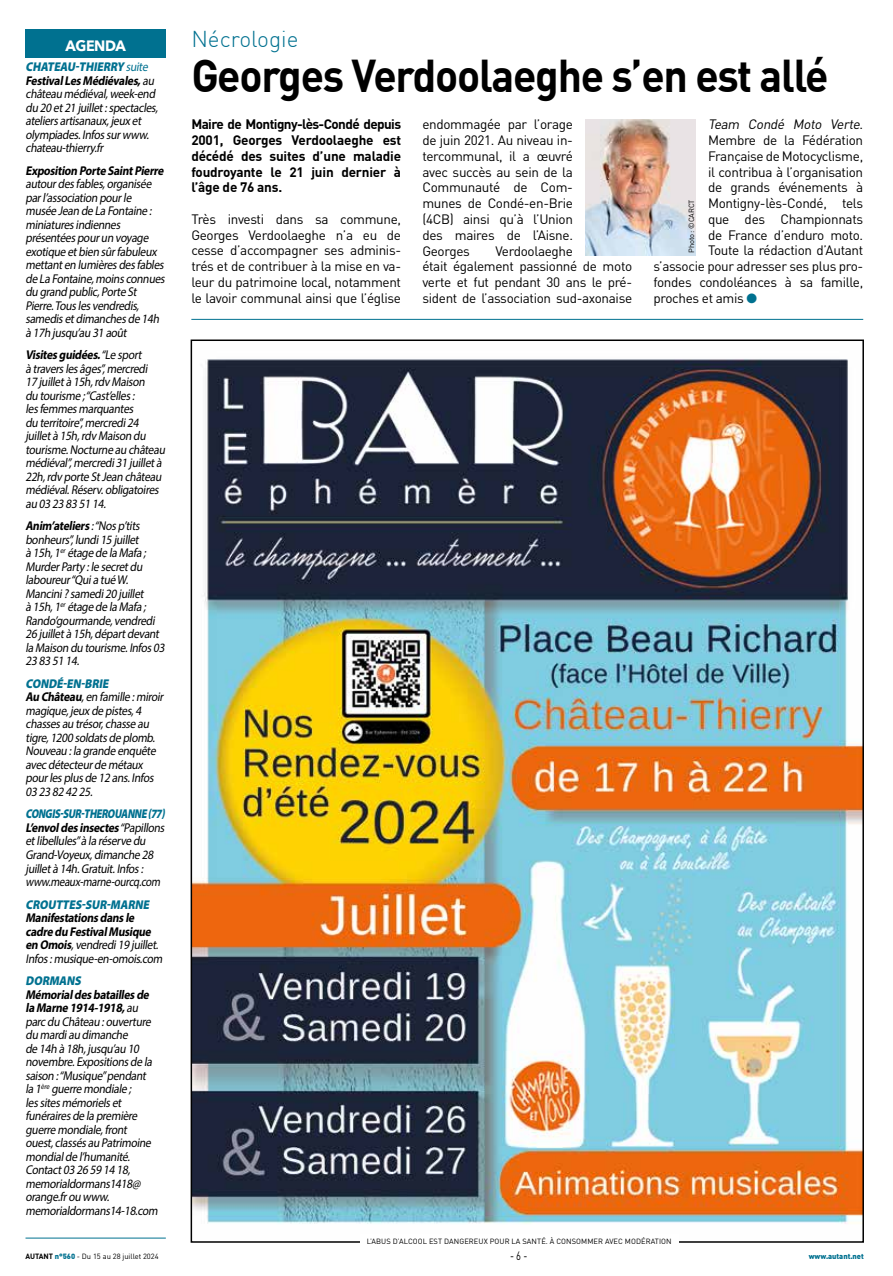
<style>
.page{position:relative;width:893px;height:1276px;background:#fff}
.page>*{position:absolute;margin:0;border:0;box-sizing:border-box;transform-origin:0 0}
.t1{font:700 45px "DIN Pro";letter-spacing:-.03em;color:#000;scale:.95 1}
.t2{font:300 22.5px "DIN Pro";color:#007190}
.t3{font:700 15px "Avenir Next";letter-spacing:-.025em;color:#fff;scale:.95 1}
.t4{font:13.5px/15.8px "DIN Pro";letter-spacing:-.025em;color:#000;text-align:justify}
.t5{font:700 13.5px/15.8px "DIN Pro";letter-spacing:-.015em;color:#000;text-align:justify}
.t6{font:italic 13.5px "DIN Pro";color:#000}
.t7{font:italic 12.75px/13.5px "Myriad Pro";letter-spacing:-.025em;color:#000;scale:.9 1}
.t8{font:italic 700 12.75px/13.5px "Myriad Pro";color:#000;scale:.9 1}
.t9{font:italic 900 12.75px "Myriad Pro";color:#007190;scale:.9 1}
.t10{font:12px "DIN Pro";color:#000;scale:.78 1}
.t11{font:7.5px "DIN Pro";letter-spacing:.01em;color:#000}
.t12{font:900 7.5px "DIN Pro";color:#007190}
.t13{font:7.5px "DIN Pro";letter-spacing:-.015em;color:#000}
.s1{font-weight:900;color:#007190}
.s2{color:#007190}
.s3{font-weight:700}
.s4{font-weight:400}
.s5{font-style:normal}
</style>
<div class="page">
<div style="left:26px;top:30px;width:140px;height:28px;background:#007190"></div>
<hr style="left:26px;top:1237px;width:140px;height:1px;background:#007190">
<img style="left:586px;top:119px;width:109px;height:136px">
<hr style="left:191px;top:319px;width:672px;height:1px;background:#007190">
<img style="left:194px;top:359px;width:667px;height:865px">
<p class="t3" style="left:66px;top:33px;width:65px">AGENDA</p>
<h2 class="t2" style="left:191px;top:25px;width:109px">Nécrologie</h2>
<h1 class="t1" style="left:191px;top:46px;width:672px">Georges Verdoolaeghe s’en est allé</h1>
<p class="t5" style="left:191px;top:116px;width:211px">Maire de Montigny-lès-Condé depuis 2001, Georges Verdoolaeghe est décédé des suites d’une maladie foudroyante le 21 juin dernier à l’âge de 76 ans.</p>
<p class="t4" style="left:191px;top:211px;width:211px">Très investi dans sa commune, Georges Verdoolaeghe n’a eu de cesse d’accompagner ses adminis&shy;trés et de contribuer à la mise en va&shy;leur du patrimoine local, notamment le lavoir communal ainsi que l’église</p>
<p class="t7" style="left:25px;top:60px;width:151px"><span class="s1">CHATEAU-THIERRY</span> <span class="s2">suite<br></span><span class="s3">FestivalLesMédiévales,</span>au château médiéval,week-end du 20 et21 juillet:spectacles, ateliersartisanaux,jeuxet olympiades.Infossurwww. chateau-thierry.fr</p>
<p class="t8" style="left:26px;top:163px;width:158px">Exposition Porte SaintPierre</p>
<p class="t7" style="left:25px;top:177px;width:159px">autourdesfables,organisée parl’association pourle musée Jean de La Fontaine : miniaturesindiennes présentéespourun voyage exotique etbien sûrfabuleux mettanten lumièresdesfables de La Fontaine,moinsconnues du grand public,Porte St<br>Pierre.Touslesvendredis, samedisetdimanchesde 14h à 17h jusqu’au 31 août</p>
<p class="t7" style="left:25px;top:348px;width:159px"><span class="s3">Visitesguidées.</span>“Le sport<br>à traverslesâges”,mercredi<br>17 juilletà 15h,rdv Maison<br>du tourisme ;“Cast’elles: lesfemmesmarquantes<br>du territoire”,mercredi24 juilletà 15h,rdv Maison du tourisme.Nocturne au château médiéval”,mercredi31 juilletà<br>22h,rdv porte StJean château médiéval.Réserv.obligatoires au 03 23 83 51 14.</p>
<p class="t7" style="left:25px;top:519px;width:159px"><span class="s3">Anim’ateliers</span>:“Nosp’tits bonheurs”,lundi15 juillet<br>à 15h,1<sup>er</sup> étage de la Mafa ;<br>MurderParty :le secretdu laboureur“Quia tué W.<br>Mancini?samedi20 juillet<br>à 15h,1<sup>er</sup> étage de la Mafa ;<br>Rando’gourmande,vendredi<br>26 juilletà 15h,départdevant la Maison du tourisme.Infos03<br>23 83 51 14.</p>
<p class="t7" style="left:25px;top:677px;width:157px"><span class="s1">CONDÉ-EN-BRIE<br></span><span class="s3">Au Château</span>,en famille :miroir magique,jeuxde pistes,4 chassesau trésor,chasse au tigre,1200 soldatsde plomb.<br>Nouveau :la grande enquête avecdétecteurde métaux pourlesplusde 12 ans.Infos<br>03 23 82 42 25.</p>
<p class="t7" style="left:25px;top:807px;width:159px"><span class="s1">CONGIS-SUR-THEROUANNE(77)<br></span><span class="s3">L’envoldesinsectes</span>“Papillons etlibellules”à la réserve du<br>Grand-Voyeux,dimanche 28 juilletà 14h.Gratuit.Infos: www.meaux-marne-ourcq.com</p>
<p class="t9" style="left:26px;top:895px;width:142px">CROUTTES-SUR-MARNE</p>
<p class="t8" style="left:25px;top:910px;width:156px">Manifestationsdansle cadre du FestivalMusique en Omois<span class="s4">,vendredi19 juillet.<br>Infos:musique-en-omois.com</span></p>
<p class="t9" style="left:26px;top:972px;width:66px">DORMANS</p>
<p class="t7" style="left:25px;top:987px;width:151px"><span class="s3">Mémorialdesbataillesde la Marne 1914-1918,</span>au parcdu Château :ouverture du mardiau dimanche<br>de 14h à 18h,jusqu’au 10 novembre.Expositionsde la saison :“Musique”pendant la 1<sup>ère</sup> guerre mondiale ; lessitesmémorielset funérairesde la première guerre mondiale,front ouest,classésau Patrimoine mondialde l’humanité.<br>Contact03 26 59 14 18, memorialdormans1418@ orange.frou www. memorialdormans14-18.com</p>
<p class="t6" style="left:708px;top:115px;width:157px">Team Condé Moto Verte<span class="s5">.</span></p>
<p class="t4" style="left:708px;top:132px;width:157px">Membre de la Fédération</p>
<p class="t4" style="left:708px;top:148px;width:157px">Française de Motocyclisme,</p>
<p class="t4" style="left:708px;top:163px;width:157px">il contribua à l’organisation</p>
<p class="t4" style="left:708px;top:179px;width:157px">de grands événements à</p>
<p class="t4" style="left:708px;top:195px;width:157px">Montigny-lès-Condé, tels</p>
<p class="t4" style="left:708px;top:211px;width:157px">que des Championnats</p>
<p class="t4" style="left:708px;top:226px;width:157px">de France d’enduro moto.</p>
<p class="t4" style="left:708px;top:242px;width:157px">Toute la rédaction d’Autant</p>
<p class="t4" style="left:653px;top:258px;width:211px">s’associe pour adresser ses plus pro-</p>
<p class="t4" style="left:653px;top:274px;width:211px">fondes condoléances à sa famille,</p>
<p class="t4" style="left:653px;top:289px;width:105px">proches et amis <span class="s2">●</span></p>
<p class="t4" style="left:422px;top:116px;width:152px">endommagée par l’orage de juin 2021. Au niveau in&shy;tercommunal, il a œuvré avec succès au sein de la Communauté de Com&shy;munes de Condé-en-Brie (4CB) ainsi qu’à l’Union des maires de l’Aisne.<br>Georges</p>
<p class="t13" style="left:686px;top:253px;width:55px;rotate:-90deg">Photo : ©CARCT</p>
<p class="t4" style="left:422px;top:242px;width:211px;text-align:left;text-indent:73px">Verdoolaeghe<br>était également passionné de moto verte et fut pendant 30 ans le pré&shy;sident de l’association sud-axonaise</p>
<p class="t11" style="left:367px;top:1236px;width:306px">L’ABUS D’ALCOOL EST DANGEREUX POUR LA SANTÉ. À CONSOMMER AVEC MODÉRATION</p>
<p class="t11" style="left:26px;top:1251px;width:135px"><span class="s3">AUTANT</span> <span class="s1">n°560</span> - Du 15 au 28 juillet 2024</p>
<p class="t10" style="left:510px;top:1247px;width:23px">- 6 -</p>
<p class="t12" style="left:809px;top:1251px;width:57px">www.autant.net</p>
</div>
